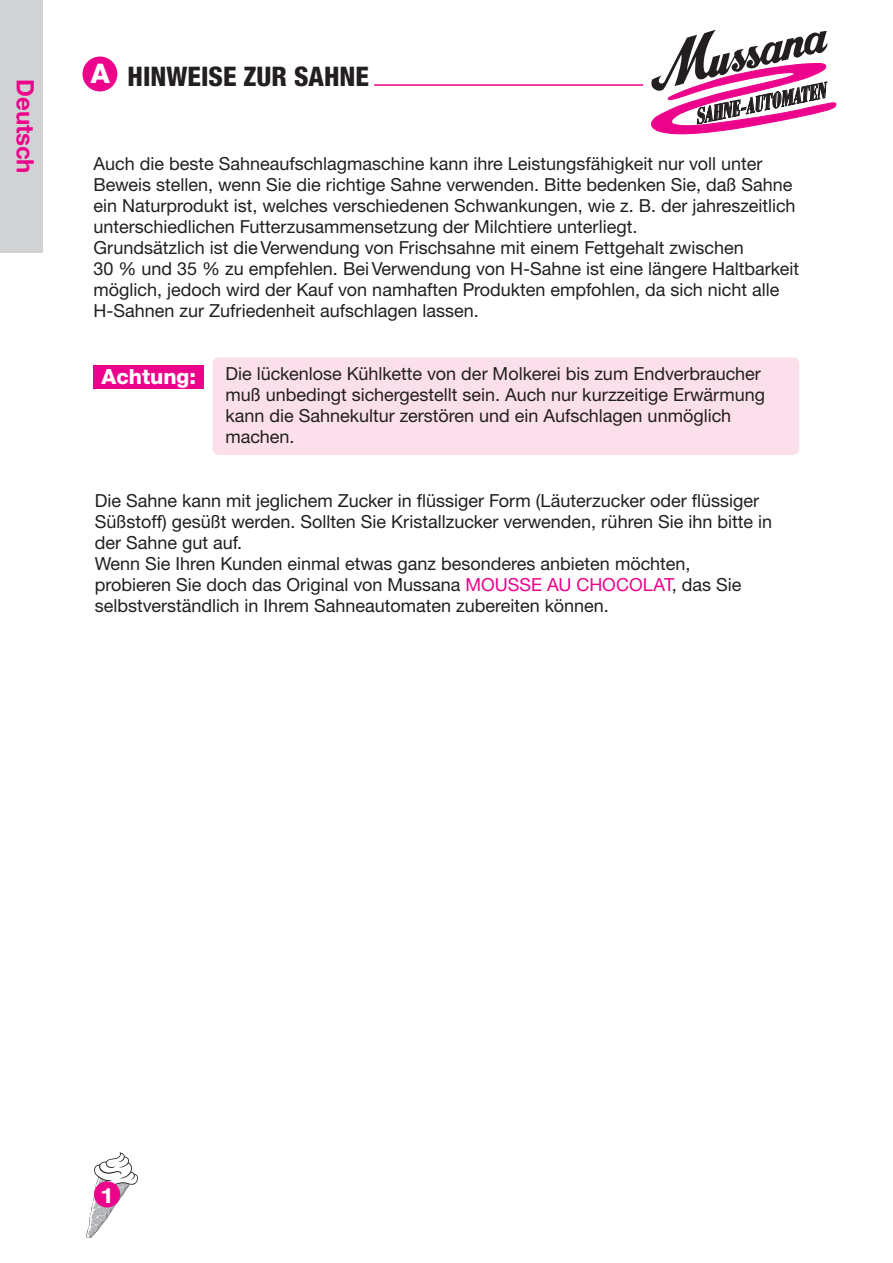
<style>
.page{position:relative;width:893px;height:1263px;background:#fff}
.page>*{position:absolute;margin:0;border:0;box-sizing:border-box;transform-origin:0 0}
.t1{font:800 condensed 27px "Helvetica Neue";color:#231f20}
.t2{font:800 27px "Helvetica Neue CE";color:#fff}
.t3{font:700 24px "Helvetica Neue CE";color:#ed028c}
.t4{font:italic 900 condensed 21.45px "Bauer Bodoni";color:#231f20;scale:.76 1}
.t5{font:800 21px "Helvetica Neue CE";color:#fff}
.t6{font:700 21px "Helvetica Neue CE";color:#fff;scale:1.2 1}
.t7{font:18px/21px "Helvetica Neue CE";color:#231f20}
.s1{color:#ed028c}
</style>
<div class="page">
<div style="left:83px;top:57px;width:34px;height:34px;background:#ed028c;border-radius:50%"></div>
<div style="left:82px;top:57px;width:35px;height:34px;border:2px solid #ed028c;border-radius:50%"></div>
<div style="left:94px;top:366px;width:110px;height:23px;background:#ed028c"></div>
<svg style="left:86px;top:1152px;width:52px;height:86px"></svg>
<div style="left:95px;top:1182px;width:24px;height:25px;background:#ed028c;border-radius:50%"></div>
<div style="left:94px;top:1181px;width:26px;height:26px;border:2px solid #ed028c;border-radius:50%"></div>
<div style="left:213px;top:357px;width:586px;height:98px;background:#fbdfeb;border-radius:7px"></div>
<hr style="left:374px;top:84px;width:269px;height:2px;background:#ed028c">
<svg style="left:651px;top:30px;width:185px;height:104px"></svg>
<div style="left:0;top:0;width:43px;height:253px;background:#d1d2d4"></div>
<h2 class="t3" style="left:40px;top:79px;width:96px;rotate:90deg">Deutsch</h2>
<h1 class="t2" style="left:91px;top:57px;width:21px">A</h1>
<h1 class="t1" style="left:128px;top:59px;width:243px">HINWEISE ZUR SAHNE</h1>
<p class="t4" style="left:693px;top:105px;width:175px;rotate:-12deg">SAHNE-AUTOMATEN</p>
<p class="t7" style="left:94px;top:154px;width:707px">Auch die beste Sahneaufschlagmaschine kann ihre Leistungsfähigkeit nur voll unter Beweis stellen, wenn Sie die richtige Sahne verwenden. Bitte bedenken Sie, daß Sahne ein Naturprodukt ist, welches verschiedenen Schwankungen, wie z. B. der jahreszeit lich unter schiedlichen Futterzusammensetzung der Milchtiere unterliegt.<br>Grundsätzlich ist die Verwendung von Frischsahne mit einem Fettge halt zwischen<br>30 % und 35 % zu empfehlen. Bei Verwendung von H-Sahne ist eine längere Haltbar keit möglich, jedoch wird der Kauf von namhaften Produkten empfohlen, da sich nicht alle H-Sahnen zur Zufriedenheit aufschlagen lassen.</p>
<p class="t5" style="left:102px;top:364px;width:96px">Achtung:</p>
<p class="t7" style="left:225px;top:363px;width:541px">Die lückenlose Kühlkette von der Molkerei bis zum Endver braucher muß unbedingt sichergestellt sein. Auch nur kurz zeitige Erwärmung kann die Sahnekultur zerstö ren und ein Aufschlagen unmöglich machen.</p>
<p class="t7" style="left:95px;top:491px;width:679px">Die Sahne kann mit jeglichem Zucker in flüssiger Form (Läuterzucker oder flüssiger Süßstoff) gesüßt werden. Sollten Sie Kristallzucker verwenden, rühren Sie ihn bitte in der Sahne gut auf.<br>Wenn Sie Ihren Kunden einmal etwas ganz besonderes anbieten möchten,<br>probieren Sie doch das Original von Mussana <span class="s1">MOUSSE AU CHOCOLAT</span>, das Sie selbstverständlich in Ihrem Sahneautomaten zu be reiten können.</p>
<p class="t6" style="left:100px;top:1183px;width:13px">1</p>
</div>
